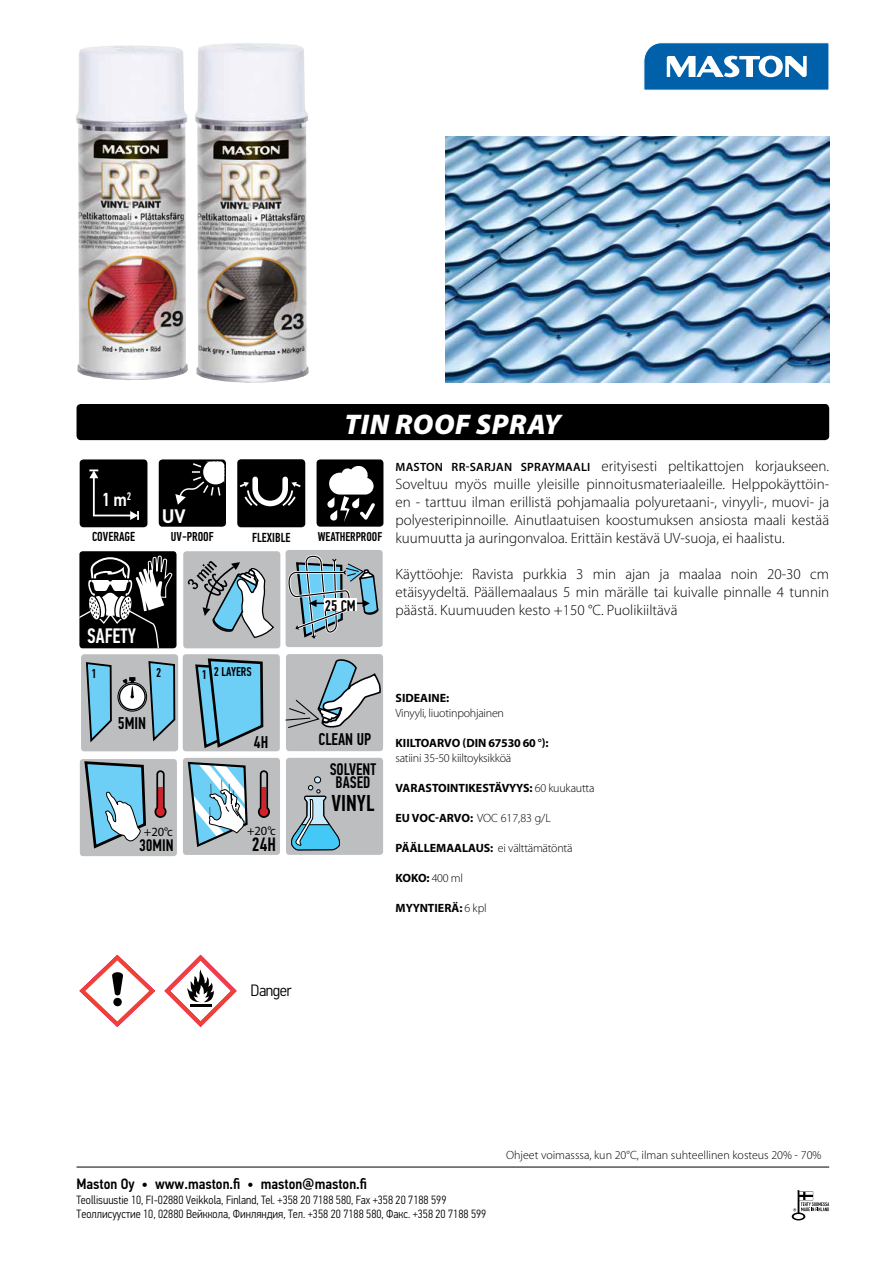
<style>
.page{position:relative;width:893px;height:1263px;background:#fff}
.page>*{position:absolute;margin:0;border:0;box-sizing:border-box;transform-origin:0 0}
.t1{font:italic 900 28.5px "Myriad Pro";letter-spacing:.02em;color:#fff}
.t2{font:500 23.1px "PF Din Text Comp Pro";color:#000}
.t3{font:500 21px "PF Din Text Comp Pro";color:#fff}
.t4{font:500 19.35px "PF Din Text Comp Pro";color:#000}
.t5{font:700 19.2px "DINOT";color:#fff}
.t6{font:500 18.9px "PF Din Text Comp Pro";color:#fff}
.t7{font:500 17.1px "PF Din Text Comp Pro";color:#000}
.t8{font:500 16.8px/12.6px "PF Din Text Comp Pro";color:#000;text-align:center}
.t9{font:300 16.5px "PF Din Text Cond Pro";letter-spacing:-.03em;color:#000;scale:1.06 1}
.t10{font:500 15.45px "PF Din Text Comp Pro";color:#000}
.t11{font:300 15px/18px "Myriad Pro";color:#000;text-align:justify}
.t12{font:500 15px "PF Din Text Cond Pro";color:#000}
.t13{font:500 13.05px "PF Din Text Comp Pro";color:#000}
.t14{font:500 12.9px "PF Din Text Comp Pro";color:#000}
.t15{font:500 12.75px "PF Din Text Comp Pro";color:#000}
.t16{font:12.6px "Myriad Pro";color:#000}
.t17{font:300 12px/14.4px "PF Din Text Cond Pro";color:#000}
.t18{font:300 12px/15px "Myriad Pro";letter-spacing:-.02em;color:#000}
.t19{font:700 12px "Myriad Pro";color:#000}
.t20{font:300 12px "Myriad Pro";color:#000}
.s1{font-family:"PF Din Text Cond Pro"}
.s2{font-weight:600;font-size:12px}
.s3{font-weight:700}
.s4{font-weight:600}
.s5{font-weight:300}
</style>
<div class="page">
<hr style="left:77px;top:1167px;width:752px;height:1px;background:#000">
<svg style="left:644px;top:42px;width:185px;height:49px"></svg>
<svg style="left:792px;top:1190px;width:37px;height:30px"></svg>
<img style="left:76px;top:45px;width:112px;height:335px">
<img style="left:195px;top:43px;width:114px;height:340px">
<div style="left:77px;top:404px;width:752px;height:36px;background:#000;border-radius:4px"></div>
<img style="left:446px;top:136px;width:383px;height:246px">
<svg style="left:79px;top:955px;width:76px;height:72px"></svg>
<svg style="left:164px;top:955px;width:73px;height:72px"></svg>
<hr style="left:190px;top:1004px;width:22px;height:2px;background:#000">
<div style="left:80px;top:459px;width:67px;height:68px;background:#000;border-radius:4px"></div>
<hr style="left:93px;top:515px;width:39px;height:1px;background:#fff">
<hr style="left:93px;top:477px;width:2px;height:38px;background:#fff">
<svg style="left:130px;top:511px;width:9px;height:9px"></svg>
<svg style="left:89px;top:469px;width:9px;height:9px"></svg>
<div style="left:317px;top:459px;width:66px;height:68px;background:#000;border-radius:4px"></div>
<svg style="left:327px;top:466px;width:48px;height:56px"></svg>
<div style="left:159px;top:459px;width:67px;height:68px;background:#000;border-radius:4px"></div>
<svg style="left:175px;top:461px;width:49px;height:44px"></svg>
<div style="left:237px;top:459px;width:68px;height:68px;background:#000;border-radius:4px"></div>
<svg style="left:239px;top:476px;width:62px;height:31px"></svg>
<div style="left:183px;top:758px;width:97px;height:97px;background:#bcbec0;border-radius:3px"></div>
<div style="left:81px;top:654px;width:97px;height:97px;background:#bcbec0;border-radius:3px"></div>
<svg style="left:258px;top:770px;width:12px;height:48px"></svg>
<svg style="left:187px;top:761px;width:61px;height:86px"></svg>
<svg style="left:86px;top:662px;width:26px;height:81px"></svg>
<svg style="left:147px;top:661px;width:29px;height:81px"></svg>
<div style="left:117px;top:682px;width:30px;height:30px;border:1px solid #000;border-radius:50%"></div>
<div style="left:120px;top:684px;width:25px;height:26px;background:#fff;border-radius:50%"></div>
<div style="left:119px;top:683px;width:27px;height:27px;border:1px solid #000;border-radius:50%"></div>
<svg style="left:123px;top:677px;width:12px;height:21px"></svg>
<div style="left:80px;top:759px;width:97px;height:97px;background:#bcbec0;border-radius:3px"></div>
<svg style="left:84px;top:761px;width:62px;height:88px"></svg>
<svg style="left:154px;top:770px;width:13px;height:48px"></svg>
<div style="left:286px;top:758px;width:97px;height:97px;background:#bcbec0;border-radius:3px"></div>
<div style="left:183px;top:654px;width:97px;height:97px;background:#bcbec0;border-radius:3px"></div>
<svg style="left:195px;top:658px;width:69px;height:91px"></svg>
<div style="left:183px;top:551px;width:97px;height:97px;background:#bcbec0;border-radius:3px"></div>
<svg style="left:187px;top:561px;width:87px;height:78px"></svg>
<div style="left:286px;top:550px;width:97px;height:97px;background:#bcbec0;border-radius:3px"></div>
<svg style="left:285px;top:553px;width:96px;height:297px"></svg>
<div style="left:79px;top:551px;width:98px;height:97px;background:#000;border-radius:3px"></div>
<svg style="left:79px;top:555px;width:94px;height:93px"></svg>
<p class="t6" style="left:102px;top:488px;width:31px">1 <span class="s1">m</span><sup>2</sup></p>
<p class="t13" style="left:92px;top:529px;width:45px">COVERAGE</p>
<h3 class="t3" style="left:87px;top:624px;width:50px">SAFETY</h3>
<h1 class="t1" style="left:345px;top:405px;width:218px">TIN ROOF SPRAY</h1>
<p class="t5" style="left:162px;top:503px;width:25px">UV</p>
<p class="t14" style="left:171px;top:529px;width:44px">UV-PROOF</p>
<p class="t15" style="left:318px;top:529px;width:66px">WEATHERPROOF</p>
<p class="t13" style="left:252px;top:529px;width:40px">FLEXIBLE</p>
<p class="t10" style="left:325px;top:596px;width:32px">25 CM</p>
<p class="t11" style="left:395px;top:456px;width:435px"><span class="s2">MASTON RR-SARJAN SPRAYMAALI</span> erityisesti peltikattojen korjaukseen.<br>Soveltuu myös muille yleisille pinnoitusmateriaaleille. Helppokäyttöin&shy;en - tarttuu ilman erillistä pohjamaalia polyuretaani-, vinyyli-, muovi- ja polyesteripinnoille. Ainutlaatuisen koostumuksen ansiosta maali kestää kuumuutta ja auringonvaloa. Erittäin kestävä UV-suoja, ei haalistu.</p>
<p class="t11" style="left:395px;top:564px;width:435px">Käyttöohje: Ravista purkkia 3 min ajan ja maalaa noin 20-30 cm etäisyydeltä. Päällemaalaus 5 min märälle tai kuivalle pinnalle 4 tunnin päästä. Kuumuuden kesto +150 °C. Puolikiiltävä</p>
<p class="t15" style="left:91px;top:666px;width:7px">1</p>
<p class="t15" style="left:156px;top:665px;width:7px">2</p>
<p class="t15" style="left:201px;top:667px;width:7px">1</p>
<p class="t15" style="left:214px;top:664px;width:39px">2 LAYERS</p>
<p class="t7" style="left:118px;top:713px;width:30px">5MIN</p>
<p class="t16" style="left:144px;top:824px;width:30px">+20°c</p>
<p class="t8" style="left:139px;top:839px;width:36px">30MIN</p>
<p class="t7" style="left:254px;top:732px;width:16px">4H</p>
<p class="t16" style="left:247px;top:823px;width:30px">+20°c</p>
<p class="t4" style="left:252px;top:833px;width:26px">24H</p>
<p class="t7" style="left:318px;top:729px;width:54px">CLEAN UP</p>
<p class="t8" style="left:330px;top:763px;width:48px">SOLVENT<br>BASED</p>
<h2 class="t2" style="left:331px;top:789px;width:44px">VINYL</h2>
<p class="t19" style="left:396px;top:690px;width:55px">SIDEAINE:</p>
<p class="t18" style="left:395px;top:705px;width:110px">Vinyyli, liuotinpohjainen</p>
<p class="t18" style="left:395px;top:735px;width:155px"><span class="s3">KIILTOARVO (DIN 67530 60</span> <span class="s4">°</span><span class="s3">): </span>satiini 35-50 kiiltoyksikköä</p>
<p class="t19" style="left:396px;top:780px;width:200px">VARASTOINTIKESTÄVYYS: <span class="s5">60 kuukautta</span></p>
<p class="t18" style="left:396px;top:810px;width:157px"><span class="s3">EU VOC-ARVO:</span> VOC 617,83 g/L</p>
<p class="t18" style="left:396px;top:840px;width:178px"><span class="s3">PÄÄLLEMAALAUS:</span> ei välttämätöntä</p>
<p class="t19" style="left:396px;top:870px;width:69px">KOKO: <span class="s5">400 ml</span></p>
<p class="t19" style="left:396px;top:900px;width:93px">MYYNTIERÄ: <span class="s5">6 kpl</span></p>
<p class="t9" style="left:251px;top:981px;width:40px">Danger</p>
<p class="t20" style="left:506px;top:1147px;width:317px">Ohjeet voimasssa, kun 20°C, ilman suhteellinen kosteus 20% - 70%</p>
<p class="t12" style="left:77px;top:1175px;width:292px">Maston Oy • www.maston.fi • maston@maston.fi</p>
<p class="t17" style="left:77px;top:1192px;width:411px">Teollisuustie 10, FI-02880 Veikkola, Finland, Tel. +358 20 7188 580, Fax +358 20 7188 599<br>Tеоллисуустие 10, 02880 Вейккола, Финляндия, Тел. +358 20 7188 580, Факс. +358 20 7188 599</p>
</div>
